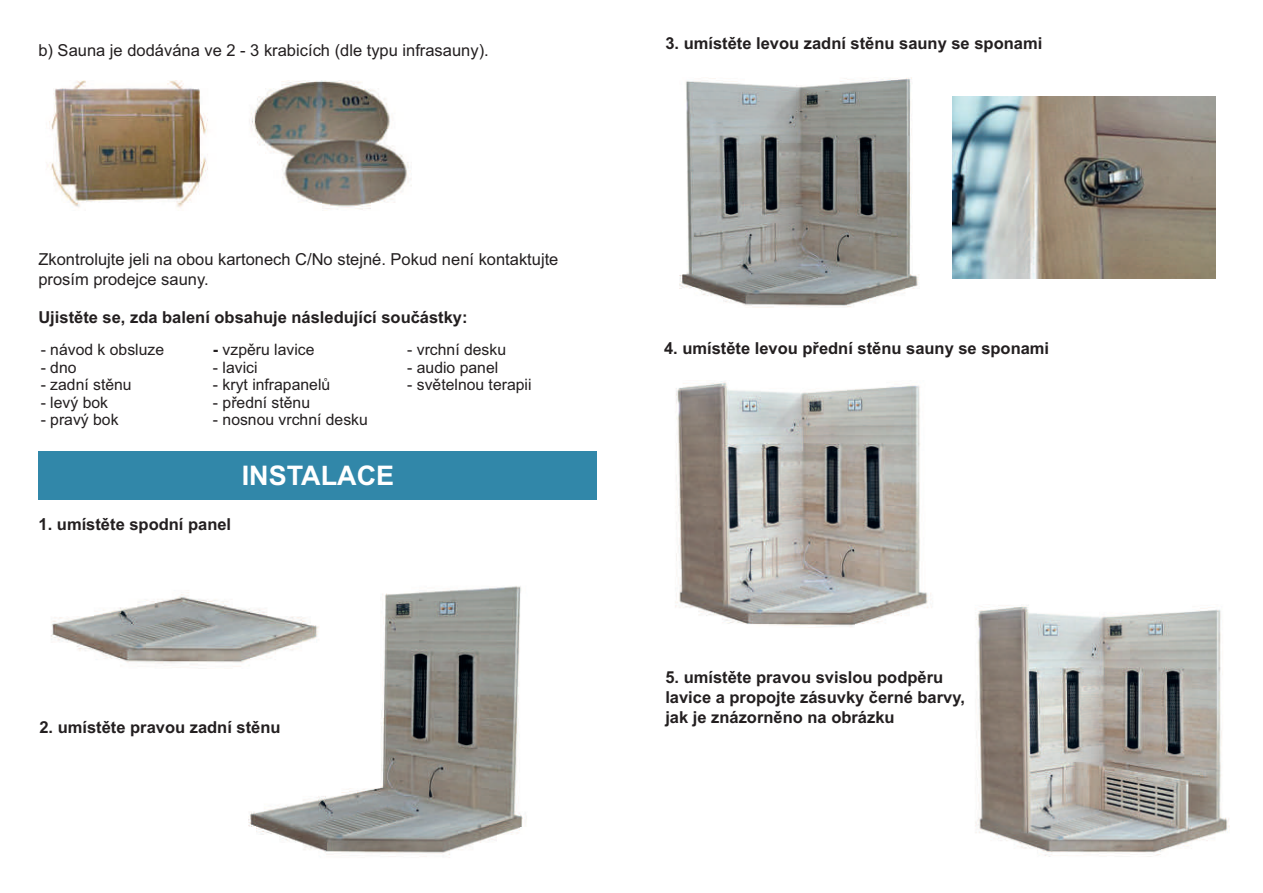
<style>
.page{position:relative;width:1263px;height:893px;background:#fff}
.page>*{position:absolute;margin:0;border:0;box-sizing:border-box;transform-origin:0 0}
.t1{font:700 27px "Arial";color:#fff}
.t2{font:700 16.5px/20.1px "Arial";color:#231f20}
.t3{font:16.5px/20px "Arial";color:#231f20}
.t4{font:15.75px "Arial";color:#231f20}
.s1{font-weight:700}
</style>
<div class="page">
<img style="left:248px;top:586px;width:275px;height:272px">
<img style="left:46px;top:81px;width:366px;height:129px">
<div style="left:38px;top:452px;width:559px;height:48px;background:#3187a9"></div>
<img style="left:51px;top:586px;width:289px;height:105px">
<img style="left:679px;top:77px;width:240px;height:230px">
<img style="left:952px;top:97px;width:263px;height:182px">
<img style="left:675px;top:381px;width:257px;height:246px">
<img style="left:975px;top:605px;width:254px;height:252px">
<p class="t3" style="left:38px;top:41px;width:452px">b) Sauna je dodávána ve 2 - 3 krabicích (dle typu infrasauny).</p>
<p class="t3" style="left:38px;top:249px;width:522px">Zkontrolujte jeli na obou kartonech C/No stejné. Pokud není kontaktujte prosím prodejce sauny.</p>
<p class="t2" style="left:38px;top:308px;width:431px">Ujistěte se, zda balení obsahuje následující součástky:</p>
<p class="t4" style="left:41px;top:339px;width:125px">- návod k obsluze</p>
<p class="t4" style="left:41px;top:356px;width:37px">- dno</p>
<p class="t4" style="left:41px;top:374px;width:93px">- zadní stěnu</p>
<p class="t4" style="left:41px;top:391px;width:69px">- levý bok</p>
<p class="t4" style="left:41px;top:409px;width:79px">- pravý bok</p>
<p class="t4" style="left:213px;top:339px;width:103px"><span class="s1">-</span> vzpěru lavice</p>
<p class="t4" style="left:213px;top:356px;width:46px">- lavici</p>
<p class="t4" style="left:213px;top:374px;width:119px">- kryt infrapanelů</p>
<p class="t4" style="left:213px;top:391px;width:99px">- přední stěnu</p>
<p class="t4" style="left:213px;top:409px;width:156px">- nosnou vrchní desku</p>
<p class="t4" style="left:407px;top:339px;width:100px">- vrchní desku</p>
<p class="t4" style="left:407px;top:356px;width:93px">- audio panel</p>
<p class="t4" style="left:407px;top:374px;width:126px">- světelnou terapii</p>
<p class="t2" style="left:39px;top:514px;width:194px">1. umístěte spodní panel</p>
<h1 class="t1" style="left:242px;top:457px;width:154px">INSTALACE</h1>
<p class="t2" style="left:39px;top:717px;width:243px">2. umístěte pravou zadní stěnu</p>
<p class="t2" style="left:665px;top:33px;width:378px">3. umístěte levou zadní stěnu sauny se sponami</p>
<p class="t2" style="left:664px;top:338px;width:387px">4. umístěte levou přední stěnu sauny se sponami</p>
<p class="t2" style="left:665px;top:667px;width:301px">5. umístěte pravou svislou podpěru lavice a propojte zásuvky černé barvy, jak je znázorněno na obrázku</p>
</div>
